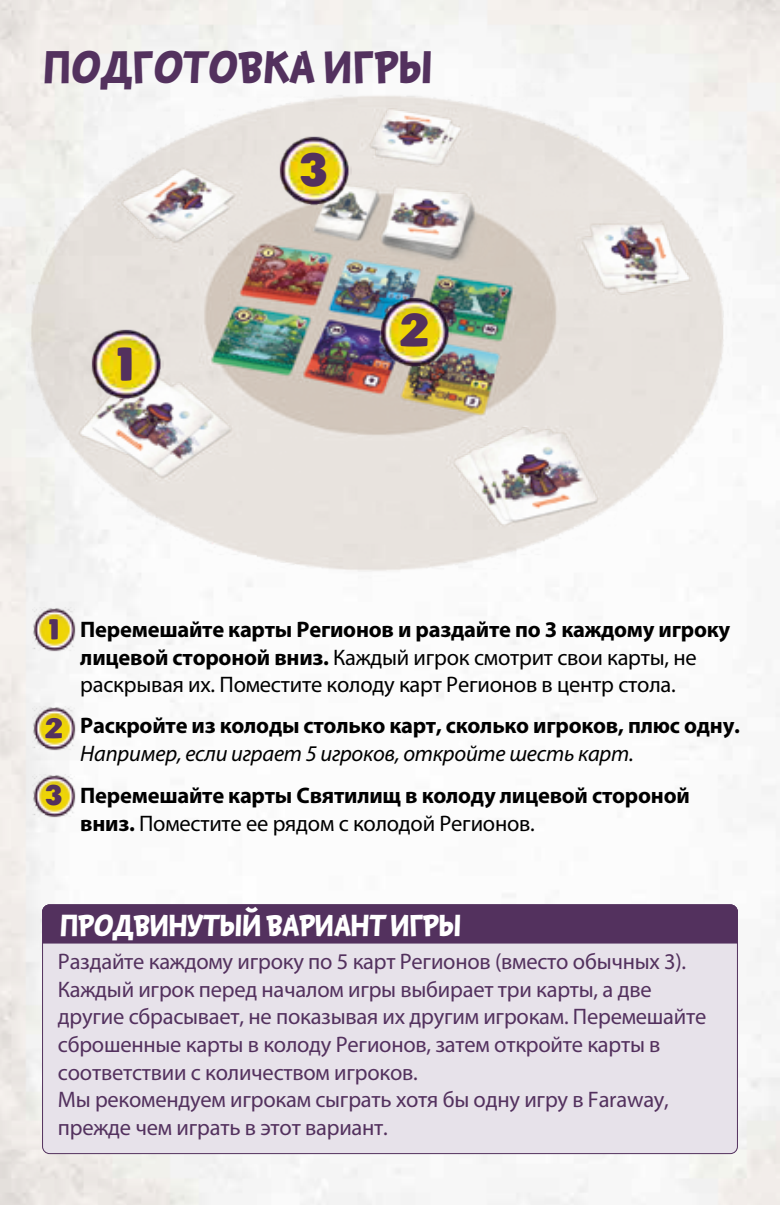
<style>
.page{position:relative;width:780px;height:1205px;background:#fff}
.page>*{position:absolute;margin:0;border:0;box-sizing:border-box;transform-origin:0 0}
.t1{font:700 45px "Dereza";letter-spacing:-.02em;color:#53315e}
.t2{font:45px "Plump";color:#53315e}
.t3{font:700 30px "Dereza";letter-spacing:-.04em;color:#fff}
.t4{font:27.5px "Plump";color:#53315e}
.t5{font:22.5px/27.8px "Myriad Pro";letter-spacing:-.01em;color:#53315e}
.t6{font:22.5px/27.8px "Myriad Pro";letter-spacing:-.01em;color:#000}
.t7{font:700 22.5px/27.8px "Myriad Pro";letter-spacing:-.01em;color:#000}
.t8{font:italic 22.5px "Myriad Pro";letter-spacing:-.01em;color:#000}
.s1{font-weight:700}
.s2{font-weight:400}
</style>
<div class="page">
<img style="left:0;top:0;width:780px;height:1205px">
<div style="left:43px;top:905px;width:694px;height:248px;background:#e7e2ea;border-radius:7px"></div>
<img style="left:0;top:9px;width:780px;height:622px">
<img style="left:89px;top:327px;width:74px;height:74px">
<img style="left:377px;top:295px;width:74px;height:74px">
<img style="left:277px;top:133px;width:74px;height:75px">
<img style="left:32px;top:607px;width:45px;height:45px">
<img style="left:32px;top:707px;width:45px;height:44px">
<img style="left:32px;top:774px;width:45px;height:44px">
<div style="left:42px;top:904px;width:696px;height:39px;background:#53315e"></div>
<h1 class="t1" style="left:43px;top:39px;width:392px">ПОДГОТОВКА ИГРЫ</h1>
<h1 class="t2" style="left:115px;top:337px;width:21px">1</h1>
<h1 class="t2" style="left:299px;top:144px;width:29px">3</h1>
<h1 class="t2" style="left:399px;top:303px;width:31px">2</h1>
<p class="t4" style="left:48px;top:612px;width:13px">1</p>
<p class="t6" style="left:80px;top:615px;width:651px"><span class="s1">Перемешайте карты Регионов и раздайте по 3 каждому игроку лицевой стороной вниз.</span> Каждый игрок смотрит свои карты, не раскрывая их. Поместите колоду карт Регионов в центр стола.</p>
<p class="t4" style="left:45px;top:712px;width:19px">2</p>
<p class="t7" style="left:80px;top:711px;width:661px">Раскройте из колоды столько карт, сколько игроков, плюс одну.</p>
<p class="t8" style="left:80px;top:739px;width:555px">Например, если играет 5 игроков, откройте шесть карт.</p>
<p class="t4" style="left:45px;top:779px;width:18px">3</p>
<p class="t7" style="left:80px;top:781px;width:611px">Перемешайте карты Святилищ в колоду лицевой стороной вниз. <span class="s2">Поместите ее рядом с колодой Регионов.</span></p>
<h2 class="t3" style="left:60px;top:906px;width:404px">ПРОДВИНУТЫЙ ВАРИАНТ ИГРЫ</h2>
<p class="t5" style="left:58px;top:947px;width:650px">Раздайте каждому игроку по 5 карт Регионов (вместо обычных 3).<br>Каждый игрок перед началом игры выбирает три карты, а две другие сбрасывает, не показывая их другим игрокам. Перемешайте сброшенные карты в колоду Регионов, затем откройте карты в соответствии с количеством игроков.<br>Мы рекомендуем игрокам сыграть хотя бы одну игру в Faraway, прежде чем играть в этот вариант.</p>
</div>
